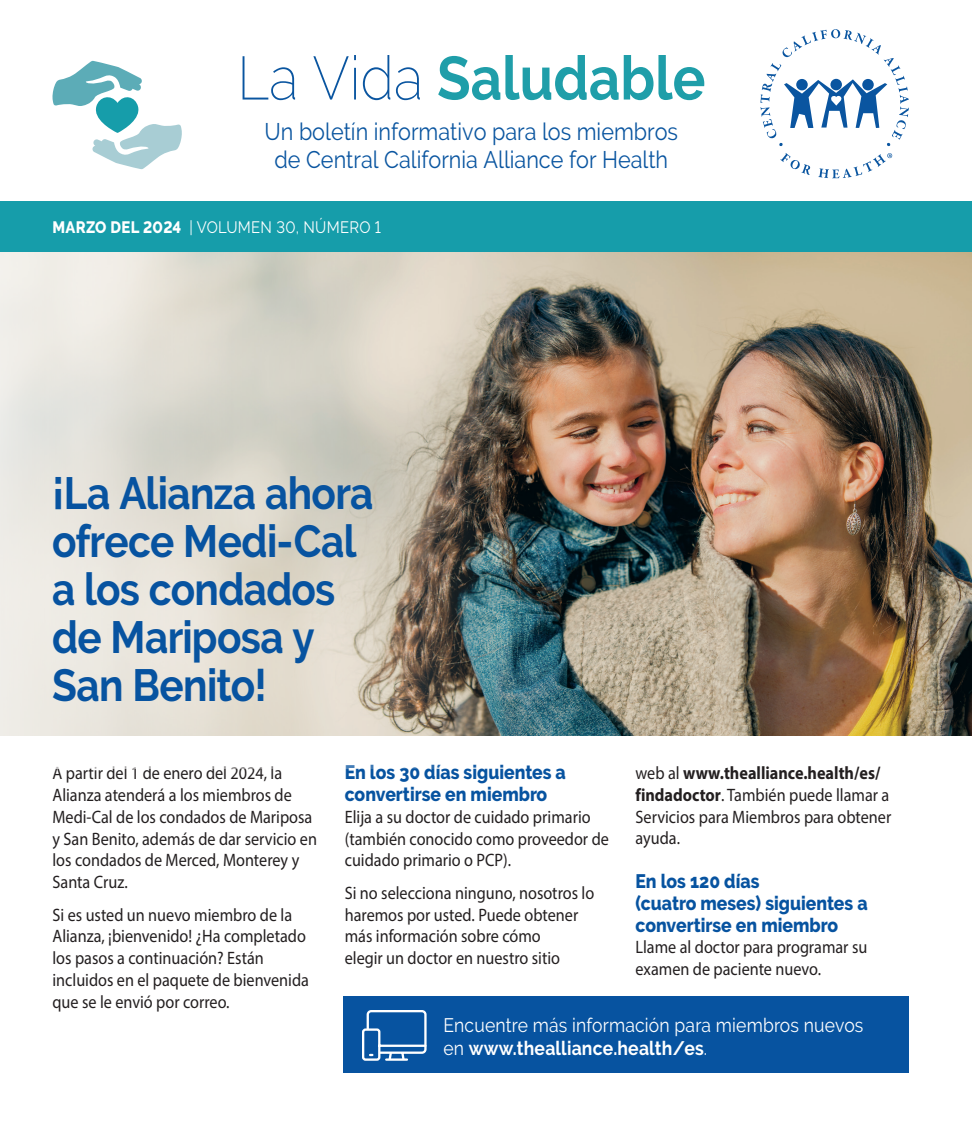
<style>
.page{position:relative;width:972px;height:1134px;background:#fff}
.page>*{position:absolute;margin:0;border:0;box-sizing:border-box;transform-origin:0 0}
.t1{font:700 61.05px "Raleway";color:#1f9ea9;scale:.9 1}
.t2{font:700 45px/48px "Raleway";letter-spacing:-.015em;color:#0753a0;scale:.9 1}
.t3{font:24px/28.8px "Raleway";color:#0a55a0;text-align:center;scale:.9 1}
.t4{font:800 19.5px/21.8px "Raleway";color:#0753a0;scale:.9 1}
.t5{font:19.5px/22.5px "Raleway";letter-spacing:.01em;color:#fff;scale:.9 1}
.t6{font:18px/21.8px "Myriad Pro";color:#231f20;scale:.9 1}
.t7{font:16.5px "Raleway";letter-spacing:.02em;color:#fff;scale:.9 1}
.s1{font-weight:200;color:#0a55a0}
.s2{font-weight:800}
.s3{font-weight:700}
</style>
<div class="page">
<img style="left:513px;top:252px;width:459px;height:484px">
<div style="left:344px;top:996px;width:565px;height:77px;background:#0753a0"></div>
<svg style="left:362px;top:1010px;width:65px;height:51px"></svg>
<svg style="left:0;top:252px;width:513px;height:484px;background:#cdcabf"></svg>
<div style="left:0;top:202px;width:972px;height:50px;background:#169daa"></div>
<svg style="left:780px;top:153px;width:30px;height:22px"></svg>
<svg style="left:818px;top:153px;width:74px;height:25px"></svg>
<svg style="left:760px;top:29px;width:149px;height:117px"></svg>
<svg style="left:52px;top:60px;width:130px;height:110px"></svg>
<h1 class="t1" style="left:237px;top:43px;width:522px"><span class="s1">La Vida</span> Saludable</h1>
<h3 class="t3" style="left:265px;top:117px;width:461px">Un boletín informativo para los miembros de Central California Alliance for Health</h3>
<p class="t7" style="left:52px;top:217px;width:367px"><span class="s2">MARZO DEL 2024</span> | VOLUMEN 30, NÚMERO 1</p>
<h2 class="t2" style="left:52px;top:470px;width:359px">¡La Alianza ahora ofrece Medi-Cal a los condados de Mariposa y<br>San Benito!</h2>
<p class="t6" style="left:52px;top:762px;width:295px">A partir del 1 de enero del 2024, la<br>Alianza atenderá a los miembros de<br>Medi-Cal de los condados de Mariposa y San Benito, además de dar servicio en los condados de Merced, Monterey y<br>Santa Cruz.</p>
<p class="t6" style="left:52px;top:903px;width:286px">Si es usted un nuevo miembro de la Alianza, ¡bienvenido! ¿Ha completado los pasos a continuación? Están incluidos en el paquete de bienvenida que se le envió por correo.</p>
<p class="t4" style="left:345px;top:762px;width:247px">En los 30 días siguientes a convertirse en miembro</p>
<p class="t6" style="left:345px;top:806px;width:295px">Elija a su doctor de cuidado primario (también conocido como proveedor de cuidado primario o PCP).</p>
<p class="t6" style="left:345px;top:882px;width:279px">Si no selecciona ninguno, nosotros lo haremos por usted. Puede obtener más información sobre cómo<br>elegir un doctor en nuestro sitio</p>
<p class="t6" style="left:636px;top:762px;width:286px">web al <span class="s3">www.thealliance.health/es/ findadoctor</span>. También puede llamar a<br>Servicios para Miembros para obtener ayuda.</p>
<p class="t4" style="left:635px;top:870px;width:259px">En los 120 días<br>(cuatro meses) siguientes a convertirse en miembro</p>
<p class="t6" style="left:635px;top:936px;width:259px">Llame al doctor para programar su examen de paciente nuevo.</p>
<p class="t5" style="left:443px;top:1014px;width:468px">Encuentre más información para miembros nuevos en <span class="s3">www.thealliance.health/es</span>.</p>
</div>
